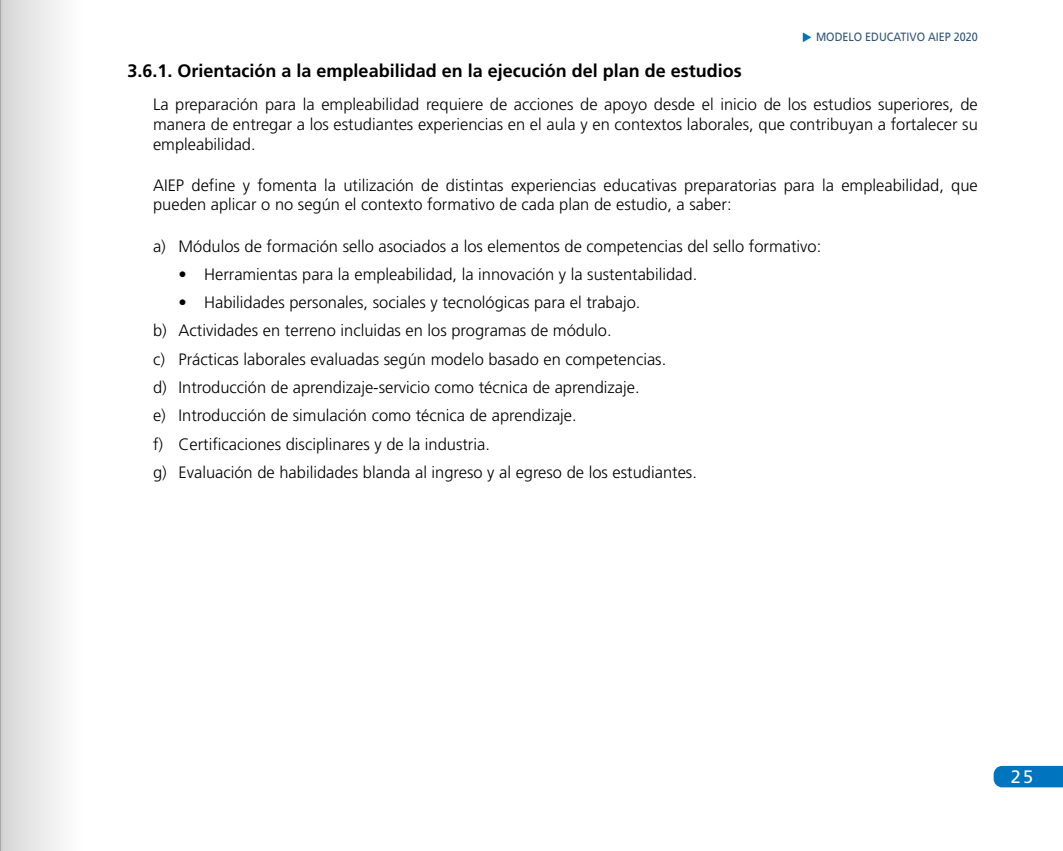
<style>
.page{position:relative;width:1063px;height:851px;background:#fff}
.page>*{position:absolute;margin:0;border:0;box-sizing:border-box;transform-origin:0 0}
.t1{font:700 18px "Frutiger";color:#000}
.t2{font:18px "Frutiger";color:#fff}
.t3{font:300 16.5px/28.3px "Frutiger";color:#000}
.t4{font:12px "Frutiger";color:#315377;scale:.9 1}
</style>
<div class="page">
<div style="left:994px;top:765px;width:69px;height:22px;background:#0075bf"></div>
<svg style="left:803px;top:33px;width:8px;height:9px"></svg>
<div style="left:0;top:0;width:83px;height:850px;background:linear-gradient(to right,#d5d5d5,#fff)"></div>
<p class="t4" style="left:816px;top:30px;width:181px">MODELO EDUCATIVO AIEP 2020</p>
<p class="t1" style="left:128px;top:60px;width:616px">3.6.1. Orientación a la empleabilidad en la ejecución del plan de estudios</p>
<p class="t3" style="left:153px;top:94px;width:826px;line-height:19.8px;text-align:justify">La preparación para la empleabilidad requiere de acciones de apoyo desde el inicio de los estudios superiores, de manera de entregar a los estudiantes experiencias en el aula y en contextos laborales, que contribuyan a fortalecer su empleabilidad.</p>
<p class="t3" style="left:153px;top:175px;width:826px;line-height:19.8px">AIEP define y fomenta la utilización de distintas experiencias educativas preparatorias para la empleabilidad, que pueden aplicar o no según el contexto formativo de cada plan de estudio, a saber:</p>
<p class="t3" style="left:153px;top:232px;width:670px">a) Módulos de formación sello asociados a los elementos de competencias del sello formativo:</p>
<p class="t3" style="left:179px;top:260px;width:520px">• Herramientas para la empleabilidad, la innovación y la sustentabilidad.</p>
<p class="t3" style="left:153px;top:288px;width:545px;text-indent:26px">• Habilidades personales, sociales y tecnológicas para el trabajo.<br>b) Actividades en terreno incluidas en los programas de módulo.<br>c) Prácticas laborales evaluadas según modelo basado en competencias.<br>d) Introducción de aprendizaje-servicio como técnica de aprendizaje.<br>e) Introducción de simulación como técnica de aprendizaje.<br>f) Certificaciones disciplinares y de la industria.<br>g) Evaluación de habilidades blanda al ingreso y al egreso de los estudiantes.</p>
<p class="t2" style="left:1011px;top:766px;width:24px">25</p>
</div>
